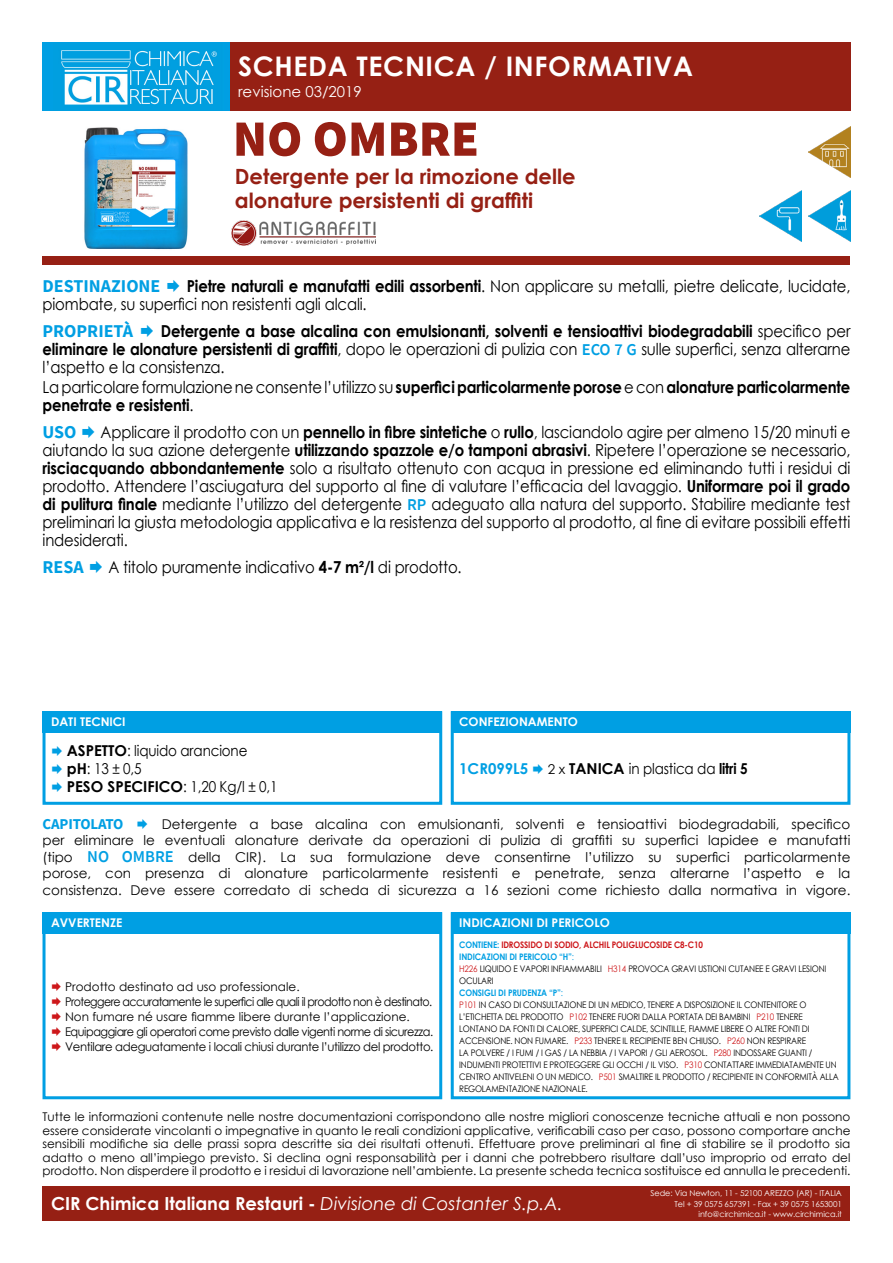
<style>
.page{position:relative;width:893px;height:1263px;background:#fff}
.page>*{position:absolute;margin:0;border:0;box-sizing:border-box;transform-origin:0 0}
.t1{font:900 51px "Source Sans Pro";color:#962014}
.t2{font:700 27px "Century Gothic";letter-spacing:.025em;color:#fff}
.t3{font:700 21px/24px "Century Gothic";color:#962014}
.t4{font:700 18px "Century Gothic";color:#fff}
.t5{font:700 18px "Source Sans Pro";color:#009fe3}
.t6{font:16.5px/18px "Century Gothic";letter-spacing:-.01em;color:#000;scale:.9 1}
.t7{font:700 16.5px/18px "Century Gothic";letter-spacing:-.01em;color:#000;text-align:justify;scale:.9 1}
.t8{font:700 15px "Century Gothic";color:#000}
.t9{font:15px "Century Gothic";letter-spacing:-.01em;color:#000;scale:.9 1}
.t10{font:15px "Century Gothic";color:#fff}
.t11{font:700 15px "Source Sans Pro";letter-spacing:-.01em;color:#009fe3}
.t12{font:700 15px "Century Gothic";color:#009fe3}
.t13{font:13.5px/16.5px "Century Gothic";color:#000;text-align:justify}
.t14{font:12px/13.5px "Century Gothic";letter-spacing:-.03em;color:#000;text-align:justify}
.t15{font:12px "Century Gothic";color:#000}
.t16{font:12px "Century Gothic";letter-spacing:-.05em;color:#000;scale:.92 1}
.t17{font:12px "Century Gothic";letter-spacing:-.03em;color:#000;scale:.94 1}
.t18{font:700 12px "Century Gothic";color:#fff}
.t19{font:9px/12px "Century Gothic";letter-spacing:-.02em;color:#000;scale:.9 1}
.t20{font:700 9px "Century Gothic";letter-spacing:-.02em;color:#cd171a;scale:.9 1}
.t21{font:700 9px "Century Gothic";letter-spacing:-.02em;color:#009fe3;scale:.9 1}
.t22{font:8.1px "Century Gothic";letter-spacing:-.01em;color:#fff}
.s1{font-weight:700}
.s2{font-weight:400}
.s3{font-family:"Source Sans Pro";font-weight:600;color:#009fe3}
.s4{font-weight:400;font-size:13.5px}
.s5{font-family:"Source Sans Pro";font-weight:600;font-size:16.5px;color:#009fe3}
.s6{color:#009fe3}
.s7{color:#cd171a}
.s8{font-weight:400;font-style:italic}
</style>
<div class="page">
<img style="left:84px;top:127px;width:104px;height:122px">
<div style="left:230px;top:43px;width:620px;height:68px;background:#962014"></div>
<img style="left:232px;top:220px;width:143px;height:25px">
<div style="left:43px;top:1186px;width:807px;height:34px;background:#962014"></div>
<div style="left:43px;top:256px;width:807px;height:9px;background:#962014"></div>
<div style="left:43px;top:711px;width:399px;height:94px;border:3px solid #009fe3"></div>
<div style="left:43px;top:711px;width:399px;height:21px;background:#009fe3"></div>
<div style="left:451px;top:711px;width:399px;height:94px;border:3px solid #009fe3"></div>
<div style="left:451px;top:711px;width:399px;height:21px;background:#009fe3"></div>
<div style="left:43px;top:912px;width:399px;height:187px;border:3px solid #009fe3"></div>
<div style="left:43px;top:912px;width:399px;height:21px;background:#009fe3"></div>
<div style="left:451px;top:912px;width:399px;height:187px;border:3px solid #009fe3"></div>
<div style="left:451px;top:912px;width:399px;height:21px;background:#009fe3"></div>
<div style="left:43px;top:43px;width:187px;height:68px;background:#009fe3"></div>
<img style="left:61px;top:50px;width:156px;height:55px">
<img style="left:809px;top:190px;width:41px;height:51px">
<img style="left:809px;top:127px;width:41px;height:51px">
<img style="left:760px;top:190px;width:41px;height:51px">
<p class="t2" style="left:238px;top:46px;width:456px">SCHEDA TECNICA / INFORMATIVA</p>
<p class="t10" style="left:238px;top:81px;width:125px">revisione 03/2019</p>
<p class="t1" style="left:233px;top:103px;width:248px">NO OMBRE</p>
<p class="t3" style="left:235px;top:164px;width:342px">Detergente per la rimozione delle alonature persistenti di graffiti</p>
<p class="t6" style="left:43px;top:277px;width:899px;text-indent:144px"><span class="s1">Pietre naturali e manufatti edili assorbenti</span>. Non applicare su metalli, pietre delicate, lucidate, piombate, su superfici non resistenti agli alcali.</p>
<p class="t5" style="left:43px;top:318px;width:92px">PROPRIETÀ</p>
<p class="t5" style="left:43px;top:274px;width:119px">DESTINAZIONE</p>
<p class="t7" style="left:43px;top:321px;width:899px;text-indent:118px">Detergente a base alcalina con emulsionanti, solventi e tensioattivi biodegradabili <span class="s2">specifico per </span>eliminare le alonature persistenti di graffiti<span class="s2">, dopo le operazioni di pulizia con</span> <span class="s3">ECO 7 G</span> <span class="s2">sulle superfici, senza alterarne l’aspetto e la consistenza.</span></p>
<p class="t7" style="left:43px;top:377px;width:899px"><span class="s2">La particolare formulazione ne consente l’utilizzo su</span> superfici particolarmente porose <span class="s2">e con</span> alonature particolarmente penetrate e resistenti<span class="s2">.</span></p>
<p class="t5" style="left:43px;top:419px;width:36px">USO</p>
<p class="t6" style="left:43px;top:422px;width:899px;text-align:justify;text-indent:58px">Applicare il prodotto con un <span class="s1">pennello in fibre sintetiche</span> o <span class="s1">rullo</span>, lasciandolo agire per almeno 15/20 minuti e aiutando la sua azione detergente <span class="s1">utilizzando spazzole e/o tamponi abrasivi</span>. Ripetere l’operazione se necessario, <span class="s1">risciacquando abbondantemente</span> solo a risultato ottenuto con acqua in pressione ed eliminando tutti i residui di prodotto. Attendere l’asciugatura del supporto al fine di valutare l’efficacia del lavaggio. <span class="s1">Uniformare poi il grado di pulitura finale</span> mediante l’utilizzo del detergente <span class="s3">RP</span> adeguato alla natura del supporto. Stabilire mediante test preliminari la giusta metodologia applicativa e la resistenza del supporto al prodotto, al fine di evitare possibili effetti indesiderati.</p>
<p class="t5" style="left:43px;top:554px;width:43px">RESA</p>
<p class="t6" style="left:108px;top:557px;width:394px">A titolo puramente indicativo <span class="s1">4-7 m²/l</span> di prodotto.</p>
<p class="t18" style="left:51px;top:713px;width:76px">DATI TECNICI</p>
<p class="t9" style="left:67px;top:740px;width:202px"><span class="s1">ASPETTO</span>: liquido arancione</p>
<p class="t9" style="left:67px;top:758px;width:85px"><span class="s1">pH</span>: 13 ± 0,5</p>
<p class="t8" style="left:67px;top:775px;width:212px">PESO SPECIFICO<span class="s2">: 1,20 Kg/l ± 0,1</span></p>
<p class="t18" style="left:459px;top:713px;width:120px">CONFEZIONAMENTO</p>
<p class="t12" style="left:459px;top:757px;width:70px">1CR099L5</p>
<p class="t8" style="left:548px;top:757px;width:201px"><span class="s4">2 x</span> TANICA <span class="s2">in plastica da</span> litri 5</p>
<p class="t13" style="left:43px;top:815px;width:809px;text-indent:119px">Detergente a base alcalina con emulsionanti, solventi e tensioattivi biodegradabili, specifico per eliminare le eventuali alonature derivate da operazioni di pulizia di graffiti su superfici lapidee e manufatti (tipo <span class="s5">NO OMBRE</span> della CIR). La sua formulazione deve consentirne l’utilizzo su superfici particolarmente porose, con presenza di alonature particolarmente resistenti e penetrate, senza alterarne l’aspetto e la consistenza. Deve essere corredato di scheda di sicurezza a 16 sezioni come richiesto dalla normativa in vigore.</p>
<p class="t11" style="left:43px;top:814px;width:82px">CAPITOLATO</p>
<p class="t18" style="left:51px;top:914px;width:73px">AVVERTENZE</p>
<p class="t15" style="left:65px;top:978px;width:236px">Prodotto destinato ad uso professionale.</p>
<p class="t16" style="left:65px;top:993px;width:401px">Proteggere accuratamente le superfici alle quali il prodotto non è destinato.</p>
<p class="t15" style="left:65px;top:1008px;width:346px">Non fumare né usare fiamme libere durante l’applicazione.</p>
<p class="t17" style="left:65px;top:1023px;width:393px">Equipaggiare gli operatori come previsto dalle vigenti norme di sicurezza.</p>
<p class="t14" style="left:65px;top:1040px;width:370px">Ventilare adeguatamente i locali chiusi durante l’utilizzo del prodotto.</p>
<p class="t18" style="left:459px;top:914px;width:152px">INDICAZIONI DI PERICOLO</p>
<p class="t20" style="left:459px;top:937px;width:272px"><span class="s6">CONTIENE:</span> IDROSSIDO DI SODIO, ALCHIL POLIGLUCOSIDE C8-C10</p>
<p class="t21" style="left:459px;top:949px;width:129px">INDICAZIONI DI PERICOLO “H”<span class="s2">:</span></p>
<p class="t19" style="left:459px;top:962px;width:409px"><span class="s7">H226</span> LIQUIDO E VAPORI INFIAMMABILI <span class="s7">H314</span> PROVOCA GRAVI USTIONI CUTANEE E GRAVI LESIONI<br>OCULARI</p>
<p class="t21" style="left:459px;top:985px;width:117px">CONSIGLI DI PRUDENZA “P”<span class="s2">:</span></p>
<p class="t19" style="left:459px;top:998px;width:423px"><span class="s7">P101</span> IN CASO DI CONSULTAZIONE DI UN MEDICO, TENERE A DISPOSIZIONE IL CONTENITORE O L’ETICHETTA DEL PRODOTTO <span class="s7">P102</span> TENERE FUORI DALLA PORTATA DEI BAMBINI <span class="s7">P210</span> TENERE LONTANO DA FONTI DI CALORE, SUPERFICI CALDE, SCINTILLE, FIAMME LIBERE O ALTRE FONTI DI ACCENSIONE. NON FUMARE. <span class="s7">P233</span> TENERE IL RECIPIENTE BEN CHIUSO. <span class="s7">P260</span> NON RESPIRARE<br>LA POLVERE / I FUMI / I GAS / LA NEBBIA / I VAPORI / GLI AEROSOL. <span class="s7">P280</span> INDOSSARE GUANTI / INDUMENTI PROTETTIVI E PROTEGGERE GLI OCCHI / IL VISO. <span class="s7">P310</span> CONTATTARE IMMEDIATAMENTE UN CENTRO ANTIVELENI O UN MEDICO. <span class="s7">P501</span> SMALTIRE IL PRODOTTO / RECIPIENTE IN CONFORMITÀ ALLA REGOLAMENTAZIONE NAZIONALE.</p>
<p class="t14" style="left:43px;top:1110px;width:809px">Tutte le informazioni contenute nelle nostre documentazioni corrispondono alle nostre migliori conoscenze tecniche attuali e non possono essere considerate vincolanti o impegnative in quanto le reali condizioni applicative, verificabili caso per caso, possono comportare anche sensibili modifiche sia delle prassi sopra descritte sia dei risultati ottenuti. Effettuare prove preliminari al fine di stabilire se il prodotto sia adatto o meno all’impiego previsto. Si declina ogni responsabilità per i danni che potrebbero risultare dall’uso improprio od errato del prodotto. Non disperdere il prodotto e i residui di lavorazione nell’ambiente. La presente scheda tecnica sostituisce ed annulla le precedenti.</p>
<p class="t4" style="left:51px;top:1190px;width:513px">CIR Chimica Italiana Restauri - <span class="s8">Divisione di Costanter S.p.A.</span></p>
<p class="t22" style="left:651px;top:1188px;width:193px">Sede: Via Newton, 11 - 52100 AREZZO (AR) - ITALIA</p>
<p class="t22" style="left:675px;top:1198px;width:169px">Tel + 39 0575 657391 - Fax + 39 0575 1653001</p>
<p class="t22" style="left:698px;top:1209px;width:145px">info@circhimica.it - www.circhimica.it</p>
</div>
